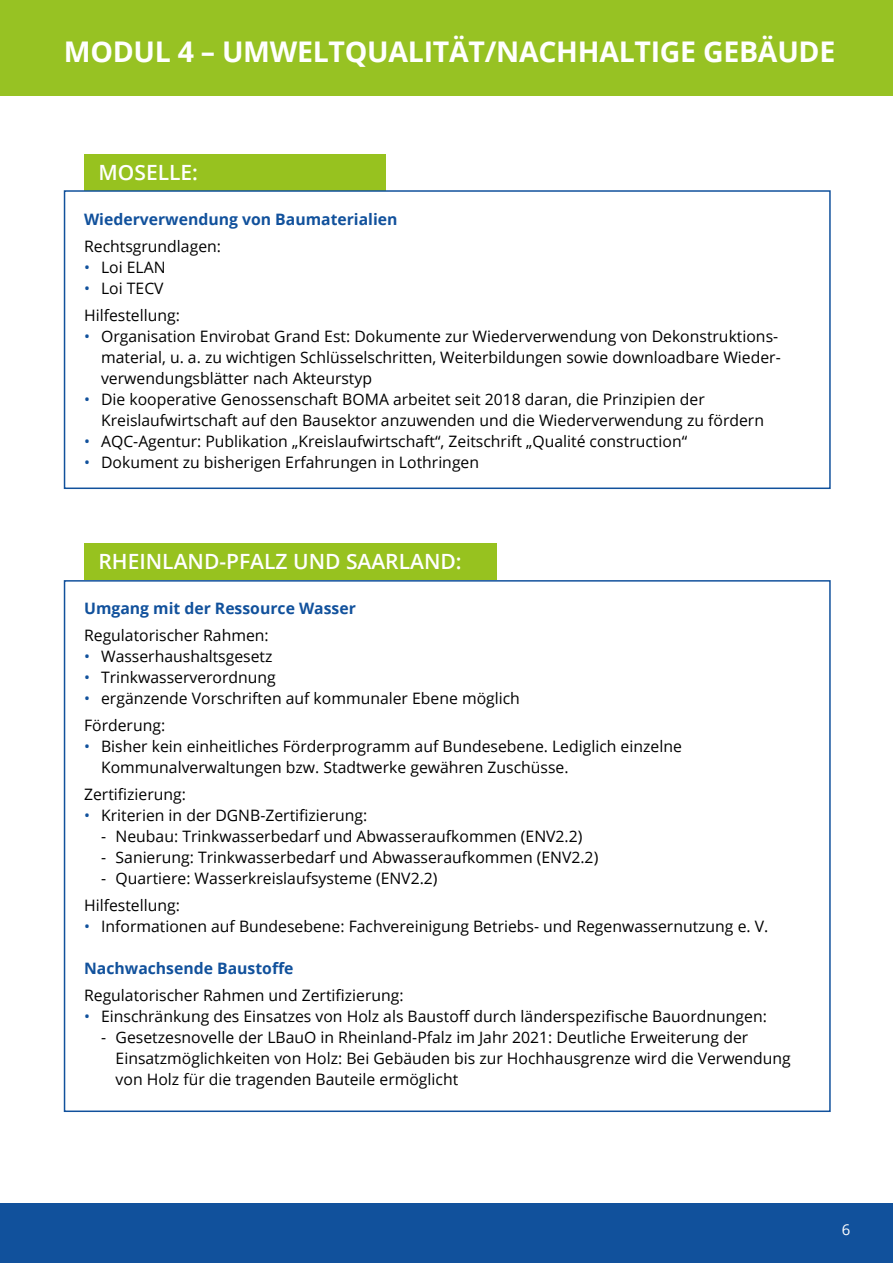
<style>
.page{position:relative;width:893px;height:1263px;background:#fff}
.page>*{position:absolute;margin:0;border:0;box-sizing:border-box;transform-origin:0 0}
.t1{font:700 28.5px "Open Sans";letter-spacing:-.01em;color:#fff}
.t2{font:600 21px "Open Sans";color:#fff}
.t3{font:15.75px/21px "Open Sans";color:#000}
.t4{font:700 15.75px "Open Sans";color:#11519c}
.t5{font:15px "Open Sans";color:#fff}
.s1{color:#11519c}
</style>
<div class="page">
<div style="left:0;top:0;width:893px;height:96px;background:#97c223"></div>
<div style="left:0;top:1203px;width:893px;height:60px;background:#11519c"></div>
<div style="left:84px;top:154px;width:302px;height:37px;background:#97c21f"></div>
<div style="left:64px;top:190px;width:767px;height:299px;border:2px solid #11519c"></div>
<div style="left:84px;top:543px;width:413px;height:37px;background:#97c21f"></div>
<h1 class="t1" style="left:64px;top:32px;width:773px">MODUL 4 – UMWELTQUALITÄT/NACHHALTIGE GEBÄUDE</h1>
<h2 class="t2" style="left:99px;top:158px;width:101px">MOSELLE:</h2>
<p class="t4" style="left:84px;top:208px;width:315px">Wiederverwendung von Baumaterialien</p>
<p class="t3" style="left:84px;top:235px;width:138px">Rechtsgrundlagen:</p>
<p class="t3" style="left:84px;top:256px;width:83px"><span class="s1">•</span> Loi ELAN</p>
<p class="t3" style="left:84px;top:274px;width:97px;line-height:27px"><span class="s1">•</span> Loi TECV<br>Hilfestellung:</p>
<p class="t3" style="left:101px;top:325px;width:681px;text-indent:-17px"><span class="s1">•</span> Organisation Envirobat Grand Est: Dokumente zur Wiederverwendung von Dekonstruktions&shy;material, u. a. zu wichtigen Schlüsselschritten, Weiterbildungen sowie downloadbare Wieder&shy;verwendungsblätter nach Akteurstyp</p>
<p class="t3" style="left:101px;top:388px;width:664px;text-indent:-17px"><span class="s1">•</span> Die kooperative Genossenschaft BOMA arbeitet seit 2018 daran, die Prinzipien der<br>Kreislaufwirtschaft auf den Bausektor anzuwenden und die Wiederverwendung zu fördern</p>
<p class="t3" style="left:84px;top:430px;width:605px"><span class="s1">•</span> AQC-Agentur: Publikation „Kreislaufwirtschaft“, Zeitschrift „Qualité construction“</p>
<p class="t3" style="left:84px;top:451px;width:396px"><span class="s1">•</span> Dokument zu bisherigen Erfahrungen in Lothringen</p>
<h2 class="t2" style="left:99px;top:547px;width:365px">RHEINLAND-PFALZ UND SAARLAND:</h2>
<p class="t4" style="left:84px;top:598px;width:273px">Umgang mit der Ressource Wasser</p>
<p class="t3" style="left:84px;top:625px;width:186px">Regulatorischer Rahmen:</p>
<p class="t3" style="left:84px;top:646px;width:190px"><span class="s1">•</span> Wasserhaushaltsgesetz</p>
<p class="t3" style="left:84px;top:667px;width:193px"><span class="s1">•</span> Trinkwasserverordnung</p>
<p class="t3" style="left:84px;top:685px;width:437px;line-height:27px"><span class="s1">•</span> ergänzende Vorschriften auf kommunaler Ebene möglich<br>Förderung:</p>
<p class="t3" style="left:101px;top:736px;width:582px;text-indent:-17px"><span class="s1">•</span> Bisher kein einheitliches Förderprogramm auf Bundesebene. Lediglich einzelne<br>Kommunalverwaltungen bzw. Stadtwerke gewähren Zuschüsse.</p>
<p class="t3" style="left:84px;top:784px;width:103px">Zertifizierung:</p>
<p class="t3" style="left:84px;top:805px;width:285px"><span class="s1">•</span> Kriterien in der DGNB-Zertifizierung:</p>
<p class="t3" style="left:101px;top:826px;width:483px">- Neubau: Trinkwasserbedarf und Abwasseraufkommen (ENV2.2)</p>
<p class="t3" style="left:101px;top:847px;width:499px">- Sanierung: Trinkwasserbedarf und Abwasseraufkommen (ENV2.2)</p>
<p class="t3" style="left:84px;top:865px;width:355px;line-height:27px;text-indent:17px">- Quartiere: Wasserkreislaufsysteme (ENV2.2)<br>Hilfestellung:</p>
<p class="t3" style="left:84px;top:916px;width:686px"><span class="s1">•</span> Informationen auf Bundesebene: Fachvereinigung Betriebs- und Regenwassernutzung e. V.</p>
<p class="t4" style="left:84px;top:957px;width:211px">Nachwachsende Baustoffe</p>
<p class="t3" style="left:84px;top:985px;width:321px">Regulatorischer Rahmen und Zertifizierung:</p>
<p class="t3" style="left:84px;top:1006px;width:684px"><span class="s1">•</span> Einschränkung des Einsatzes von Holz als Baustoff durch länderspezifische Bauordnungen:</p>
<p class="t3" style="left:116px;top:1027px;width:677px;text-indent:-14px">- Gesetzesnovelle der LBauO in Rheinland-Pfalz im Jahr 2021: Deutliche Erweiterung der<br>Einsatzmöglichkeiten von Holz: Bei Gebäuden bis zur Hochhausgrenze wird die Verwendung von Holz für die tragenden Bauteile ermöglicht</p>
<p class="t5" style="left:842px;top:1219px;width:10px">6</p>
</div>
